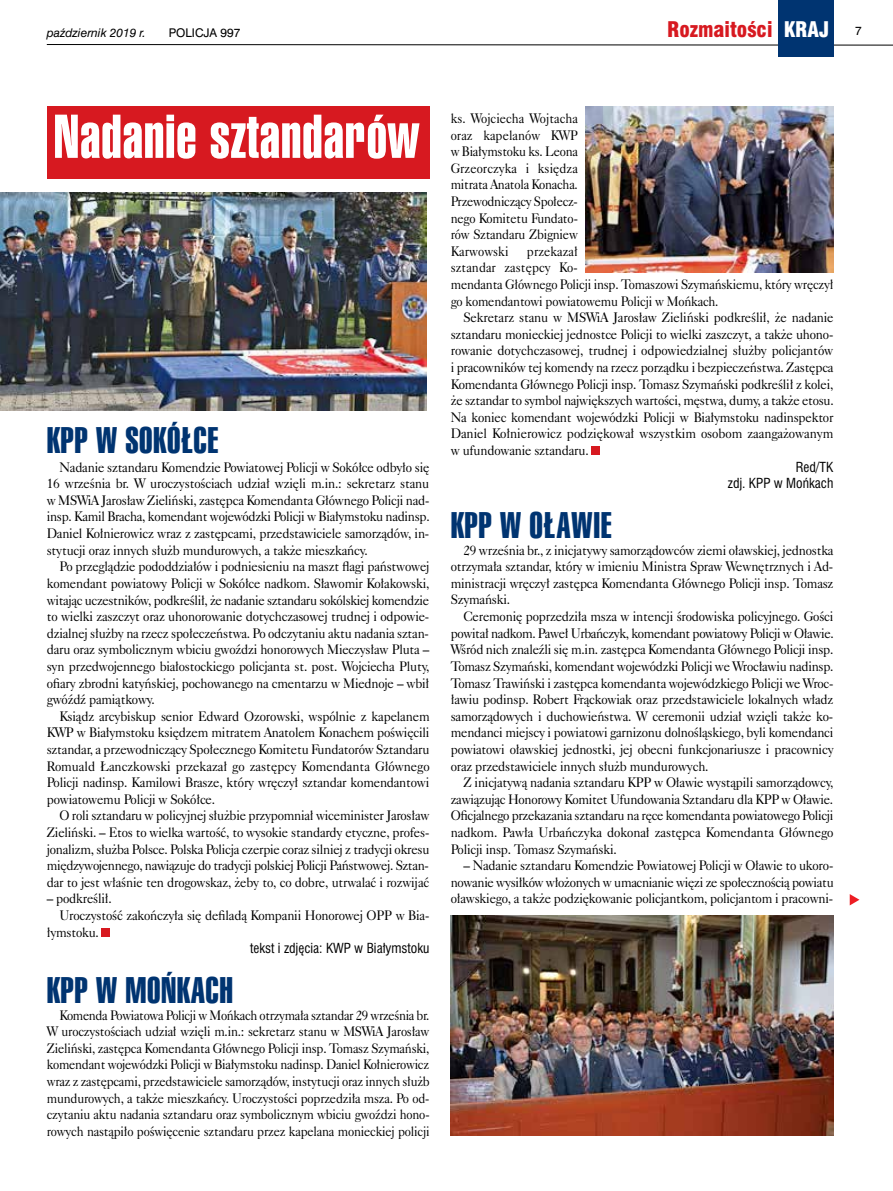
<style>
.page{position:relative;width:893px;height:1191px;background:#fff}
.page>*{position:absolute;margin:0;border:0;box-sizing:border-box;transform-origin:0 0}
.t1{font:60px "Swis 911 X Cm EU";letter-spacing:.015em;color:#fff}
.t2{font:36px "Swis 911 X Cm EU";letter-spacing:.015em;color:#003471}
.t3{font:21px "Swis 721 Blk Cn EU";color:#d71920}
.t4{font:13.8px/16.6px "Caslon 540 EU";letter-spacing:-.015em;color:#000;text-align:justify;scale:.95 1}
.t5{font:13.8px/16.6px "Caslon 540 EU";letter-spacing:-.015em;color:#000;text-align:justify;scale:.93 1}
.t6{font:13.5px/16.6px "Swis 721 Cn EU";color:#000;text-align:right}
.t7{font:12px "Swis 721 EU Italic";color:#000}
.t8{font:12px "Swis 721 EU Normal";color:#000}
.s1{color:#fff}
.s2{font-family:"Swis 721 EU Normal";font-size:12px;color:#000}
</style>
<div class="page">
<div style="left:47px;top:106px;width:382px;height:73px;background:#d71920"></div>
<svg style="left:46px;top:44px;width:847px;height:2px"></svg>
<div style="left:778px;top:0;width:55px;height:57px;background:#003471"></div>
<div style="left:102px;top:928px;width:8px;height:8px;background:#d71920"></div>
<div style="left:591px;top:446px;width:9px;height:9px;background:#d71920"></div>
<img style="left:0;top:193px;width:426px;height:217px">
<img style="left:451px;top:915px;width:382px;height:220px">
<img style="left:585px;top:107px;width:248px;height:165px">
<svg style="left:850px;top:894px;width:9px;height:11px"></svg>
<p class="t7" style="left:47px;top:25px;width:100px">październik 2019 r.</p>
<p class="t8" style="left:169px;top:25px;width:73px">POLICJA 997</p>
<h3 class="t3" style="left:667px;top:16px;width:196px">Rozmaitości <span class="s1">KRAJ</span> <span class="s2">7</span></h3>
<h1 class="t1" style="left:54px;top:103px;width:367px">Nadanie sztandarów</h1>
<h2 class="t2" style="left:47px;top:420px;width:173px">KPP W SOKÓŁCE</h2>
<p class="t4" style="left:47px;top:458px;width:405px;text-indent:13px">Nadanie sztandaru Komendzie Powiatowej Policji w Sokółce odbyło się 16 września br. W uroczystościach udział wzięli m.in.: sekretarz stanu w MSWiA Jarosław Zieliński, zastępca Komendanta Głównego Policji nad&shy;insp. Kamil Bracha, komendant wojewódzki Policji w Białymstoku nadinsp.<br>Daniel Kołnierowicz wraz z zastępcami, przedstawiciele samorządów, in&shy;stytucji oraz innych służb mundurowych, a także mieszkańcy.</p>
<p class="t4" style="left:47px;top:558px;width:404px;text-indent:13px">Po przeglądzie pododdziałów i podniesieniu na maszt flagi państwowej komendant powiatowy Policji w Sokółce nadkom. Sławomir Kołakowski, witając uczestników, podkreślił, że nadanie sztandaru sokólskiej komendzie to wielki zaszczyt oraz uhonorowanie dotychczasowej trudnej i odpowie&shy;dzialnej służby na rzecz społeczeństwa. Po odczytaniu aktu nadania sztan&shy;daru oraz symbolicznym wbiciu gwoździ honorowych Mieczysław Pluta – syn przedwojennego białostockiego policjanta st. post. Wojciecha Pluty, ofiary zbrodni katyńskiej, pochowanego na cmentarzu w Miednoje – wbił gwóźdź pamiątkowy.</p>
<p class="t4" style="left:47px;top:707px;width:405px;text-indent:13px">Ksiądz arcybiskup senior Edward Ozorowski, wspólnie z kapelanem KWP w Białymstoku księdzem mitratem Anatolem Konachem poświęcili sztandar, a przewodniczący Społecznego Komitetu Fundatorów Sztandaru Romuald Łanczkowski przekazał go zastępcy Komendanta Głównego Policji nadinsp. Kamilowi Brasze, który wręczył sztandar komendantowi powiatowemu Policji w Sokółce.</p>
<p class="t4" style="left:47px;top:807px;width:404px;text-indent:13px">O roli sztandaru w policyjnej służbie przypomniał wiceminister Jarosław Zieliński. – Etos to wielka wartość, to wysokie standardy etyczne, profes&shy;jonalizm, służba Polsce. Polska Policja czerpie coraz silniej z tradycji okresu międzywojennego, nawiązuje do tradycji polskiej Policji Państwowej. Sztan&shy;dar to jest właśnie ten drogowskaz, żeby to, co dobre, utrwalać i rozwĳać</p>
<p class="t4" style="left:47px;top:890px;width:70px">– podkreślił.</p>
<p class="t4" style="left:60px;top:907px;width:391px">Uroczystość zakończyła się defiladą Kompanii Honorowej OPP w Bia-</p>
<p class="t4" style="left:47px;top:923px;width:56px">łymstoku.</p>
<p class="t6" style="left:250px;top:939px;width:181px">tekst i zdjęcia: KWP w Białymstoku</p>
<h2 class="t2" style="left:47px;top:969px;width:188px">KPP W MOŃKACH</h2>
<p class="t5" style="left:47px;top:1006px;width:413px;text-indent:13px">Komenda Powiatowa Policji w Mońkach otrzymała sztandar 29 września br.<br>W uroczystościach udział wzięli m.in.: sekretarz stanu w MSWiA Jarosław Zieliński, zastępca Komendanta Głównego Policji insp. Tomasz Szymański, komendant wojewódzki Policji w Białymstoku nadinsp. Daniel Kołnierowicz wraz z zastępcami, przedstawiciele samorządów, instytucji oraz innych służb mundurowych, a także mieszkańcy. Uroczystości poprzedziła msza. Po od&shy;czytaniu aktu nadania sztandaru oraz symbolicznym wbiciu gwoździ hono&shy;rowych nastąpiło poświęcenie sztandaru przez kapelana monieckiej policji</p>
<p class="t5" style="left:451px;top:110px;width:138px">ks. Wojciecha Wojtacha oraz kapelanów KWP w Białymstoku ks. Leona Grzeorczyka i księdza mitrata Anatola Konacha.<br>Przewodniczący Społecz&shy;nego Komitetu Fundato&shy;rów Sztandaru Zbigniew Karwowski</p>
<p class="t5" style="left:451px;top:243px;width:413px;text-align:left;text-indent:76px">przekazał<br>sztandar zastępcy Ko-<br>mendanta Głównego Policji insp. Tomaszowi Szymańskiemu, który wręczył go komendantowi powiatowemu Policji w Mońkach.</p>
<p class="t4" style="left:451px;top:309px;width:405px;text-indent:13px">Sekretarz stanu w MSWiA Jarosław Zieliński podkreślił, że nadanie sztandaru monieckiej jednostce Policji to wielki zaszczyt, a także uhono&shy;rowanie dotychczasowej, trudnej i odpowiedzialnej służby policjantów i pracowników tej komendy na rzecz porządku i bezpieczeństwa. Zastępca Komendanta Głównego Policji insp. Tomasz Szymański podkreślił z kolei, że sztandar to symbol największych wartości, męstwa, dumy, a także etosu.<br>Na koniec komendant wojewódzki Policji w Białymstoku nadinspektor Daniel Kołnierowicz podziękował wszystkim osobom zaangażowanym w ufundowanie sztandaru.</p>
<p class="t6" style="left:728px;top:458px;width:107px">Red/TK<br>zdj. KPP w Mońkach</p>
<h2 class="t2" style="left:451px;top:504px;width:163px">KPP W OŁAWIE</h2>
<p class="t4" style="left:451px;top:541px;width:404px;text-indent:13px">29 września br., z inicjatywy samorządowców ziemi oławskiej, jednostka otrzymała sztandar, który w imieniu Ministra Spraw Wewnętrznych i Ad&shy;ministracji wręczył zastępca Komendanta Głównego Policji insp. Tomasz Szymański.</p>
<p class="t4" style="left:451px;top:608px;width:405px;text-indent:13px">Ceremonię poprzedziła msza w intencji środowiska policyjnego. Gości powitał nadkom. Paweł Urbańczyk, komendant powiatowy Policji w Oławie.<br>Wśród nich znaleźli się m.in. zastępca Komendanta Głównego Policji insp.<br>Tomasz Szymański, komendant wojewódzki Policji we Wrocławiu nadinsp.<br>Tomasz Trawiński i zastępca komendanta wojewódzkiego Policji we Wroc&shy;ławiu podinsp. Robert Frąckowiak oraz przedstawiciele lokalnych władz samorządowych i duchowieństwa. W ceremonii udział wzięli także ko&shy;mendanci miejscy i powiatowi garnizonu dolnośląskiego, byli komendanci powiatowi oławskiej jednostki, jej obecni funkcjonariusze i pracownicy oraz przedstawiciele innych służb mundurowych.</p>
<p class="t4" style="left:451px;top:774px;width:404px;text-indent:13px">Z inicjatywą nadania sztandaru KPP w Oławie wystąpili samorządowcy, zawiązując Honorowy Komitet Ufundowania Sztandaru dla KPP w Oławie.<br>Oficjalnego przekazania sztandaru na ręce komendanta powiatowego Policji nadkom. Pawła Urbańczyka dokonał zastępca Komendanta Głównego Policji insp. Tomasz Szymański.</p>
<p class="t4" style="left:451px;top:857px;width:405px;text-indent:13px">– Nadanie sztandaru Komendzie Powiatowej Policji w Oławie to ukoro&shy;nowanie wysiłków włożonych w umacnianie więzi ze społecznością powiatu oławskiego, a także podziękowanie policjantkom, policjantom i pracowni-</p>
</div>
